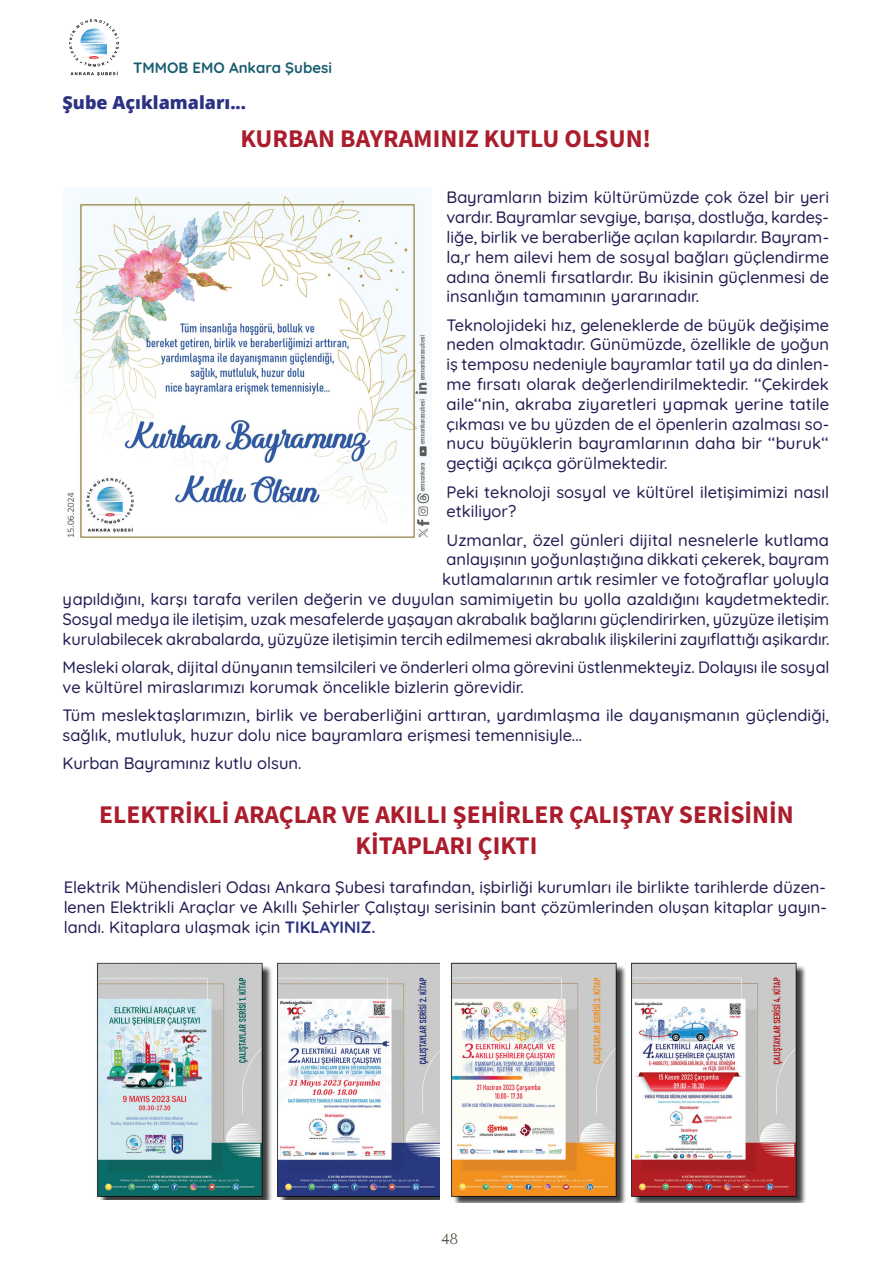
<style>
.page{position:relative;width:893px;height:1263px;background:#fff}
.page>*{position:absolute;margin:0;border:0;box-sizing:border-box;transform-origin:0 0}
.t1{font:700 25.5px/30.6px "Source Sans Pro";color:#ab1d2c;text-align:center}
.t2{font:800 18px "Open Sans";color:#2b3282}
.t3{font:18px "CAT Linz";color:#594c3b}
.t4{font:500 16.5px/19.8px "Quicksand";color:#1f1c51;text-align:justify}
.t5{font:700 15px "Quicksand";color:#195e71}
.s1{font-weight:700;color:#2b3282}
</style>
<div class="page">
<img style="left:70px;top:19px;width:49px;height:57px">
<img style="left:64px;top:187px;width:368px;height:351px">
<img style="left:96px;top:962px;width:344px;height:237px">
<img style="left:450px;top:962px;width:356px;height:240px">
<p class="t5" style="left:133px;top:56px;width:200px">TMMOB EMO Ankara Şubesi</p>
<p class="t2" style="left:63px;top:89px;width:185px">Şube Açıklamaları...</p>
<h1 class="t1" style="left:240px;top:123px;width:412px">KURBAN BAYRAMINIZ KUTLU OLSUN!</h1>
<p class="t4" style="left:447px;top:186px;width:384px">Bayramların bizim kültürümüzde çok özel bir yeri vardır. Bayramlar sevgiye, barışa, dostluğa, kardeş&shy;liğe, birlik ve beraberliğe açılan kapılardır. Bayram&shy;la,r hem ailevi hem de sosyal bağları güçlendirme adına önemli fırsatlardır. Bu ikisinin güçlenmesi de insanlığın tamamının yararınadır.</p>
<p class="t4" style="left:447px;top:313px;width:384px">Teknolojideki hız, geleneklerde de büyük değişime neden olmaktadır. Günümüzde, özellikle de yoğun iş temposu nedeniyle bayramlar tatil ya da dinlen&shy;me fırsatı olarak değerlendirilmektedir. ‘‘Çekirdek aile‘‘nin, akraba ziyaretleri yapmak yerine tatile çıkması ve bu yüzden de el öpenlerin azalması so&shy;nucu büyüklerin bayramlarının daha bir ‘‘buruk‘‘ geçtiği açıkça görülmektedir.</p>
<p class="t4" style="left:447px;top:480px;width:384px">Peki teknoloji sosyal ve kültürel iletişimimizi nasıl etkiliyor?</p>
<p class="t4" style="left:63px;top:528px;width:769px;text-align:right">Uzmanlar, özel günleri dijital nesnelerle kutlama<br>anlayışının yoğunlaştığına dikkati çekerek, bayram<br>kutlamalarının artık resimler ve fotoğraflar yoluyla<br>yapıldığını, karşı tarafa verilen değerin ve duyulan samimiyetin bu yolla azaldığını kaydetmektedir.<br>Sosyal medya ile iletişim, uzak mesafelerde yaşayan akrabalık bağlarını güçlendirirken, yüzyüze iletişim kurulabilecek akrabalarda, yüzyüze iletişimin tercih edilmemesi akrabalık ilişkilerini zayıflattığı aşikardır.</p>
<p class="t4" style="left:63px;top:655px;width:768px">Mesleki olarak, dijital dünyanın temsilcileri ve önderleri olma görevini üstlenmekteyiz. Dolayısı ile sosyal ve kültürel miraslarımızı korumak öncelikle bizlerin görevidir.</p>
<p class="t4" style="left:63px;top:704px;width:768px">Tüm meslektaşlarımızın, birlik ve beraberliğini arttıran, yardımlaşma ile dayanışmanın güçlendiği, sağlık, mutluluk, huzur dolu nice bayramlara erişmesi temennisiyle...</p>
<p class="t4" style="left:63px;top:752px;width:240px">Kurban Bayramınız kutlu olsun.</p>
<h1 class="t1" style="left:99px;top:799px;width:696px">ELEKTRİKLİ ARAÇLAR VE AKILLI ŞEHİRLER ÇALIŞTAY SERİSİNİN<br>KİTAPLARI ÇIKTI</h1>
<p class="t4" style="left:64px;top:876px;width:765px">Elektrik Mühendisleri Odası Ankara Şubesi tarafından, işbirliği kurumları ile birlikte tarihlerde düzen&shy;lenen Elektrikli Araçlar ve Akıllı Şehirler Çalıştayı serisinin bant çözümlerinden oluşan kitaplar yayın&shy;landı. Kitaplara ulaşmak için <span class="s1">TIKLAYINIZ.</span></p>
<p class="t3" style="left:441px;top:1229px;width:18px">48</p>
</div>
